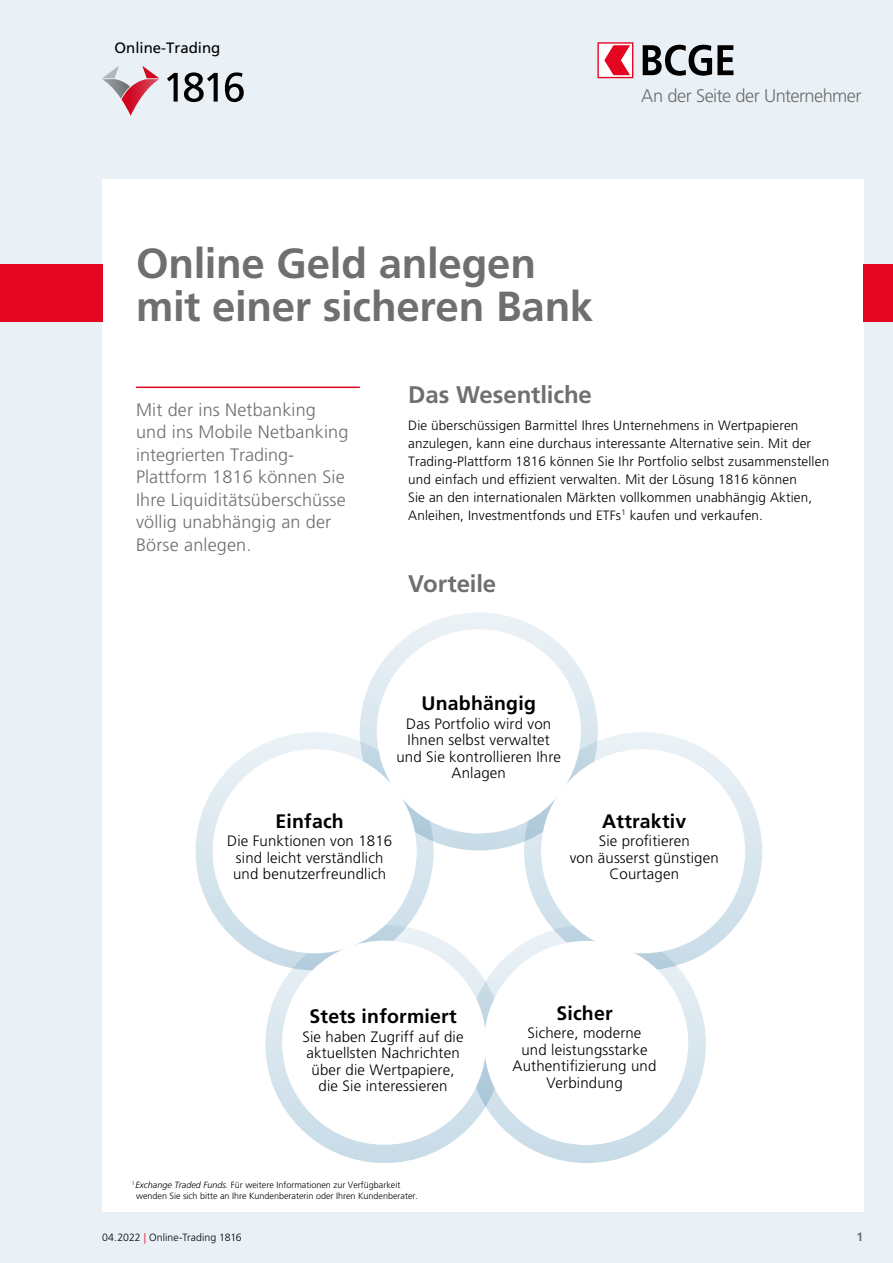
<style>
.page{position:relative;width:893px;height:1263px;background:#eaf1f6}
.page>*{position:absolute;margin:0;border:0;box-sizing:border-box;transform-origin:0 0}
.t1{font:700 42px/43.5px "Frutiger LT Std";letter-spacing:-.005em;color:#706f6f}
.t2{font:700 24px "Frutiger LT Std";letter-spacing:-.005em;color:#706f6f}
.t3{font:700 19.5px "Frutiger LT Std";letter-spacing:.01em;color:#000}
.t4{font:300 18.15px "Frutiger";letter-spacing:-.03em;color:#6d6d6c}
.t5{font:300 18px/22.5px "Frutiger LT Std";letter-spacing:.01em;color:#706f6f}
.t6{font:300 15px/16.5px "Frutiger LT Std";letter-spacing:.01em;color:#000;text-align:center}
.t7{font:15px "Frutiger LT Std";color:#000}
.t8{font:300 13.5px/18px "Frutiger LT Std";letter-spacing:.01em;color:#000}
.t9{font:700 12px "Frutiger LT Std";color:#706f6f}
.t10{font:300 10.5px "Frutiger LT Std";letter-spacing:.005em;color:#000}
.t11{font:300 9px/10.5px "Frutiger LT Std";color:#000}
.s1{font-style:italic}
.s2{color:#e40521}
</style>
<div class="page">
<div style="left:102px;top:180px;width:761px;height:1032px;background:#fff"></div>
<svg style="left:360px;top:612px;width:238px;height:238px;background:#deeaf1"></svg>
<svg style="left:196px;top:732px;width:238px;height:238px;background:#d8e6ee"></svg>
<svg style="left:524px;top:732px;width:238px;height:238px;background:#d8e6ee"></svg>
<div style="left:377px;top:629px;width:204px;height:204px;background:#fff;border-radius:50%"></div>
<svg style="left:265px;top:925px;width:238px;height:238px;background:#d3e3ec"></svg>
<svg style="left:468px;top:925px;width:238px;height:238px;background:#d1e1eb"></svg>
<div style="left:484px;top:941px;width:204px;height:204px;background:#fff;border-radius:50%"></div>
<div style="left:282px;top:941px;width:204px;height:204px;background:#fff;border-radius:50%"></div>
<div style="left:213px;top:749px;width:204px;height:204px;background:#fff;border-radius:50%"></div>
<div style="left:541px;top:749px;width:204px;height:204px;background:#fff;border-radius:50%"></div>
<div style="left:0;top:264px;width:102px;height:57px;background:#e40521"></div>
<div style="left:863px;top:264px;width:30px;height:57px;background:#e40521"></div>
<svg style="left:167px;top:73px;width:11px;height:29px"></svg>
<svg style="left:184px;top:72px;width:34px;height:30px"></svg>
<svg style="left:225px;top:72px;width:19px;height:30px"></svg>
<svg style="left:102px;top:66px;width:57px;height:50px"></svg>
<svg style="left:597px;top:42px;width:36px;height:36px"></svg>
<svg style="left:643px;top:45px;width:90px;height:31px"></svg>
<hr style="left:136px;top:387px;width:224px;height:1px;background:#e40521">
<p class="t7" style="left:115px;top:39px;width:107px">Online-Trading</p>
<h3 class="t4" style="left:641px;top:85px;width:222px">An der Seite der Unternehmer</h3>
<h1 class="t1" style="left:136px;top:242px;width:459px">Online Geld anlegen mit einer sicheren Bank</h1>
<h3 class="t5" style="left:136px;top:398px;width:214px">Mit der ins Netbanking und ins Mobile Netbanking integrierten Trading-<br>Plattform 1816 können Sie<br>Ihre Liquiditätsüberschüsse völlig unabhängig an der<br>Börse anlegen.</h3>
<h2 class="t2" style="left:408px;top:381px;width:185px">Das Wesentliche</h2>
<p class="t8" style="left:408px;top:416px;width:422px">Die überschüssigen Barmittel Ihres Unternehmens in Wertpapieren anzulegen, kann eine durchaus interessante Alternative sein. Mit der Trading-Plattform 1816 können Sie Ihr Portfolio selbst zusammenstellen und einfach und effizient verwalten. Mit der Lösung 1816 können<br>Sie an den internationalen Märkten vollkommen unabhängig Aktien, Anleihen, Investmentfonds und ETFs<sup>1</sup> kaufen und verkaufen.</p>
<h2 class="t2" style="left:408px;top:570px;width:90px">Vorteile</h2>
<h3 class="t3" style="left:421px;top:692px;width:116px">Unabhängig</h3>
<p class="t6" style="left:396px;top:715px;width:166px">Das Portfolio wird von<br>Ihnen selbst verwaltet und Sie kontrollieren Ihre<br>Anlagen</p>
<h3 class="t3" style="left:276px;top:809px;width:70px">Einfach</h3>
<p class="t6" style="left:227px;top:833px;width:167px">Die Funktionen von 1816 sind leicht verständlich und benutzerfreundlich</p>
<h3 class="t3" style="left:310px;top:1005px;width:149px">Stets informiert</h3>
<p class="t6" style="left:302px;top:1028px;width:163px">Sie haben Zugriff auf die aktuellsten Nachrichten über die Wertpapiere, die Sie interessieren</p>
<p class="t11" style="left:136px;top:1180px;width:284px;text-indent:-4px"><sup>1</sup><span class="s1">Exchange Traded Funds.</span> Für weitere Informationen zur Verfügbarkeit wenden Sie sich bitte an Ihre Kundenberaterin oder Ihren Kundenberater.</p>
<p class="t10" style="left:102px;top:1232px;width:141px">04.2022 <span class="s2">|</span> Online-Trading 1816</p>
<h3 class="t3" style="left:602px;top:809px;width:85px">Attraktiv</h3>
<p class="t6" style="left:570px;top:833px;width:151px">Sie profitieren<br>von äusserst günstigen<br>Courtagen</p>
<h3 class="t3" style="left:556px;top:1001px;width:58px">Sicher</h3>
<p class="t6" style="left:513px;top:1025px;width:145px">Sichere, moderne<br>und leistungsstarke<br>Authentifizierung und<br>Verbindung</p>
<p class="t9" style="left:856px;top:1230px;width:8px">1</p>
</div>
